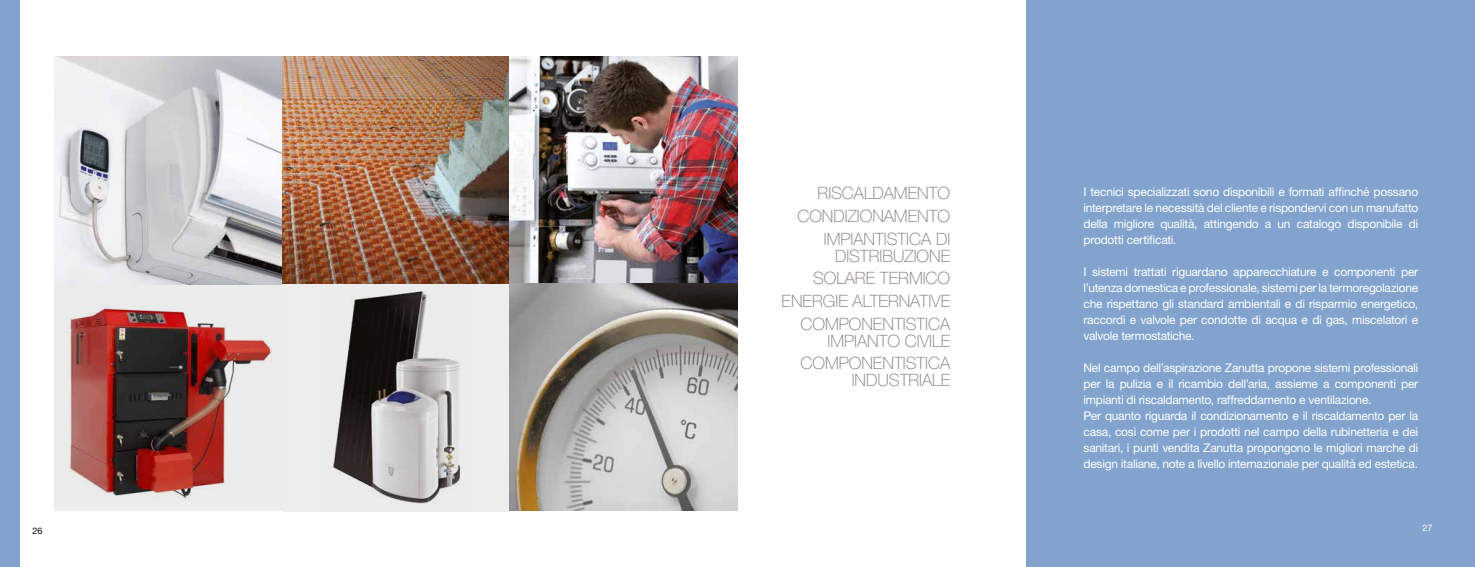
<style>
.page{position:relative;width:1475px;height:567px;background:#fff}
.page>*{position:absolute;margin:0;border:0;box-sizing:border-box;transform-origin:0 0}
.t1{font:100 17px/22.7px "Helvetica Neue LT Std";color:#7e757b;text-align:right}
.t2{font:12px/16px "Helvetica Neue LT Std";letter-spacing:-.025em;color:#fff;text-align:justify}
.t3{font:9px "Helvetica Neue LT Std";color:#000}
.t4{font:9px "Helvetica Neue LT Std";color:#fff}
</style>
<div class="page">
<div style="left:0;top:0;width:20px;height:567px;background:#82a3cd"></div>
<div style="left:1026px;top:0;width:448px;height:567px;background:#82a3cd"></div>
<img style="left:55px;top:57px;width:682px;height:227px">
<div style="left:282px;top:284px;width:227px;height:227px;background:#ededed"></div>
<img style="left:333px;top:291px;width:128px;height:213px">
<img style="left:509px;top:283px;width:228px;height:227px">
<img style="left:54px;top:283px;width:228px;height:227px">
<h1 class="t1" style="left:797px;top:182px;width:154px">RISCALDAMENTO<br>CONDIZIONAMENTO<br>IMPIANTISTICA DI</h1>
<h1 class="t1" style="left:781px;top:244px;width:170px">DISTRIBUZIONE<br>SOLARE TERMICO<br>ENERGIE ALTERNATIVE<br>COMPONENTISTICA</h1>
<h1 class="t1" style="left:800px;top:329px;width:151px">IMPIANTO CIVILE<br>COMPONENTISTICA</h1>
<h1 class="t1" style="left:851px;top:369px;width:100px">INDUSTRIALE</h1>
<p class="t2" style="left:1083px;top:183px;width:336px">I tecnici specializzati sono disponibili e formati affinché possano interpretare le necessità del cliente e rispondervi con un manufatto della migliore qualità, attingendo a un catalogo disponibile di prodotti certificati.</p>
<p class="t2" style="left:1083px;top:263px;width:336px">I sistemi trattati riguardano apparecchiature e componenti per l’utenza domestica e professionale, sistemi per la termoregolazione che rispettano gli standard ambientali e di risparmio energetico, raccordi e valvole per condotte di acqua e di gas, miscelatori e valvole termostatiche.</p>
<p class="t2" style="left:1083px;top:359px;width:336px;text-align:left">Nel campo dell’aspirazione Zanutta propone sistemi professionali per la pulizia e il ricambio dell’aria, assieme a componenti per impianti di riscaldamento, raffreddamento e ventilazione.<br>Per quanto riguarda il condizionamento e il riscaldamento per la casa, così come per i prodotti nel campo della rubinetteria e dei sanitari, i punti vendita Zanutta propongono le migliori marche di design italiane, note a livello internazionale per qualità ed estetica.</p>
<p class="t3" style="left:33px;top:525px;width:12px">26</p>
<p class="t4" style="left:1421px;top:522px;width:12px">27</p>
</div>
